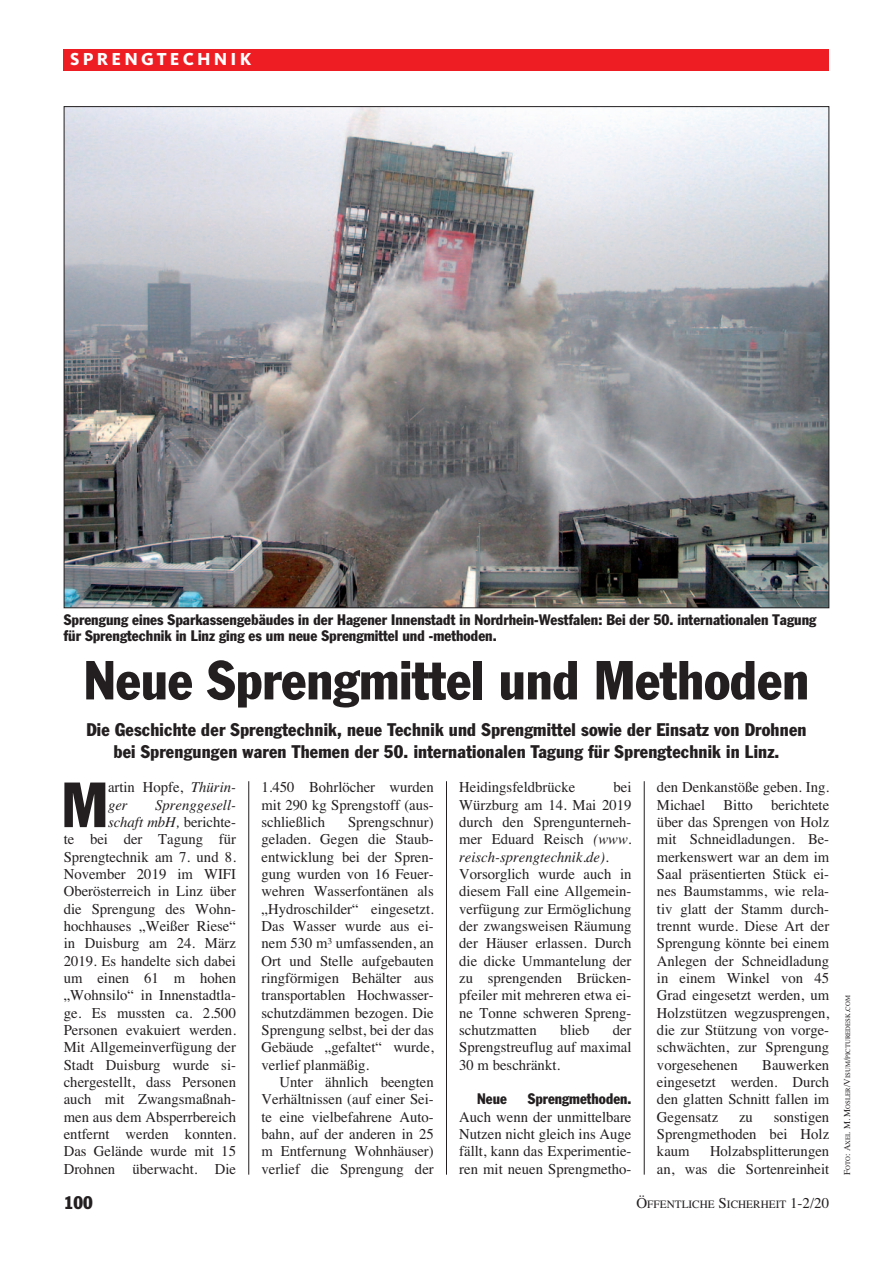
<style>
.page{position:relative;width:893px;height:1263px;background:#fff}
.page>*{position:absolute;margin:0;border:0;box-sizing:border-box;transform-origin:0 0}
.t1{font:condensed 62.7px "Franklin Gothic";color:#231f20}
.t2{font:condensed 54px "Franklin Gothic";color:#231f20}
.t3{font:condensed 18px "Franklin Gothic";letter-spacing:.01em;color:#231f20}
.t4{font:800 18px "Kievit";letter-spacing:.175em;color:#fff}
.t5{font:15px/17.4px "Times";color:#231f20;text-align:justify}
.t6{font:condensed 15px/15.8px "Franklin Gothic";color:#231f20}
.t7{font:11.25px "Times";color:#231f20}
.t8{font:6.75px "Times";color:#231f20}
.s1{font-style:italic}
.s2{font-family:"Franklin Gothic";font-stretch:condensed}
.s3{font-size:15px}
.s4{font-size:9px}
</style>
<div class="page">
<hr style="left:248px;top:781px;width:1px;height:393px;background:#231f20">
<hr style="left:446px;top:781px;width:1px;height:393px;background:#231f20">
<hr style="left:644px;top:781px;width:1px;height:393px;background:#231f20">
<div style="left:64px;top:49px;width:765px;height:21px;background:#ee1d23"></div>
<img style="left:66px;top:108px;width:761px;height:498px">
<p class="t4" style="left:70px;top:52px;width:183px">SPRENGTECHNIK</p>
<p class="t6" style="left:64px;top:613px;width:754px">Sprengung eines Sparkassengebäudes in der Hagener Innenstadt in Nordrhein-Westfalen: Bei der 50. internationalen Tagung für Sprengtechnik in Linz ging es um neue Sprengmittel und -methoden.</p>
<p class="t2" style="left:84px;top:661px;width:727px">Neue Sprengmittel und Methoden</p>
<p class="t3" style="left:86px;top:723px;width:722px">Die Geschichte der Sprengtechnik, neue Technik und Sprengmittel sowie der Einsatz von Drohnen</p>
<p class="t3" style="left:113px;top:745px;width:667px">bei Sprengungen waren Themen der 50. internationalen Tagung für Sprengtechnik in Linz.</p>
<p class="t1" style="left:62px;top:782px;width:48px">M</p>
<p class="t5" style="left:108px;top:780px;width:129px">artin Hopfe, <span class="s1">Thürin&shy;ger</span></p>
<p class="t5" style="left:64px;top:797px;width:174px;text-align:right"><span class="s1">Sprenggesell-<br>schaft mbH,</span> berichte-<br>te bei der Tagung für<br>Sprengtechnik am 7. und 8.<br>November 2019 im WIFI<br>Oberösterreich in Linz über die Sprengung des Wohn&shy;hochhauses „Weißer Riese“ in Duisburg am 24. März<br>2019. Es handelte sich dabei um einen 61 m hohen „Wohnsilo“ in Innenstadtla&shy;ge. Es mussten ca. 2.500<br>Personen evakuiert werden.<br>Mit Allgemeinverfügung der<br>Stadt Duisburg wurde si&shy;chergestellt, dass Personen auch mit Zwangsmaßnah&shy;men aus dem Absperrbereich entfernt werden konnten.<br>Das Gelände wurde mit 15<br>Drohnen überwacht. Die</p>
<p class="t5" style="left:262px;top:780px;width:174px">1.450 Bohrlöcher wurden mit 290 kg Sprengstoff (aus&shy;schließlich</p>
<p class="t5" style="left:262px;top:815px;width:174px;text-indent:86px">Sprengschnur) geladen. Gegen die Staub&shy;entwicklung bei der Spren&shy;gung wurden von 16 Feuer&shy;wehren Wasserfontänen als „Hydroschilder“ eingesetzt.<br>Das Wasser wurde aus ei&shy;nem 530 m³ umfassenden, an Ort und Stelle aufgebauten ringförmigen Behälter aus transportablen Hochwasser&shy;schutzdämmen bezogen. Die Sprengung selbst, bei der das Gebäude „gefaltet“ wurde, verlief planmäßig.</p>
<p class="t5" style="left:262px;top:1075px;width:174px;text-indent:18px">Unter ähnlich beengten Verhältnissen (auf einer Sei&shy;te eine vielbefahrene Auto&shy;bahn, auf der anderen in 25 m Entfernung Wohnhäuser) verlief die Sprengung der</p>
<p class="t5" style="left:459px;top:780px;width:117px">Heidingsfeldbrücke</p>
<p class="t5" style="left:459px;top:780px;width:174px;text-align:left;text-indent:154px">bei<br>Würzburg am 14. Mai 2019 durch den Sprengunterneh&shy;mer Eduard Reisch <span class="s1">(www. reisch-sprengtechnik.de).<br></span>Vorsorglich wurde auch in diesem Fall eine Allgemein&shy;verfügung zur Ermöglichung der zwangsweisen Räumung der Häuser erlassen. Durch die dicke Ummantelung der zu sprengenden Brücken&shy;pfeiler mit mehreren etwa ei&shy;ne Tonne schweren Spreng&shy;schutzmatten</p>
<p class="t5" style="left:560px;top:1023px;width:31px">blieb</p>
<p class="t5" style="left:459px;top:1023px;width:174px;text-indent:153px">der Sprengstreuflug auf maximal 30 m beschränkt.</p>
<p class="t6" style="left:477px;top:1092px;width:31px">Neue</p>
<p class="t5" style="left:459px;top:1092px;width:174px;text-indent:69px"><span class="s2">Sprengmethoden.<br></span>Auch wenn der unmittelbare Nutzen nicht gleich ins Auge fällt, kann das Experimentie&shy;ren mit neuen Sprengmetho-</p>
<p class="t5" style="left:657px;top:780px;width:174px">den Denkanstöße geben. Ing.<br>Michael Bitto berichtete über das Sprengen von Holz mit Schneidladungen. Be&shy;merkenswert war an dem im Saal präsentierten Stück ei&shy;nes Baumstamms, wie rela&shy;tiv glatt der Stamm durch&shy;trennt wurde. Diese Art der Sprengung könnte bei einem Anlegen der Schneidladung in einem Winkel von 45<br>Grad eingesetzt werden, um Holzstützen wegzusprengen, die zur Stützung von vorge&shy;schwächten, zur Sprengung vorgesehenen</p>
<p class="t5" style="left:657px;top:1057px;width:174px;text-indent:105px">Bauwerken eingesetzt werden. Durch den glatten Schnitt fallen im Gegensatz</p>
<p class="t5" style="left:657px;top:1109px;width:174px;text-indent:117px">sonstigen Sprengmethoden bei Holz kaum</p>
<p class="t5" style="left:739px;top:1109px;width:15px">zu</p>
<p class="t5" style="left:657px;top:1144px;width:174px;text-align:right">Holzabsplitterungen<br>an, was die Sortenreinheit</p>
<p class="t3" style="left:64px;top:1196px;width:30px">100</p>
<p class="t7" style="left:636px;top:1200px;width:194px"><span class="s3">Ö</span>FFENTLICHE <span class="s3">S</span>ICHERHEIT <span class="s3">1-2/20</span></p>
<p class="t8" style="left:845px;top:1175px;width:181px;rotate:-90deg"><span class="s4">F</span>OTO<span class="s4">: A</span>XEL <span class="s4">M. M</span>OSLER<span class="s4">/V</span>ISUM<span class="s4">/</span>PICTUREDESK<span class="s4">.</span>COM</p>
</div>
